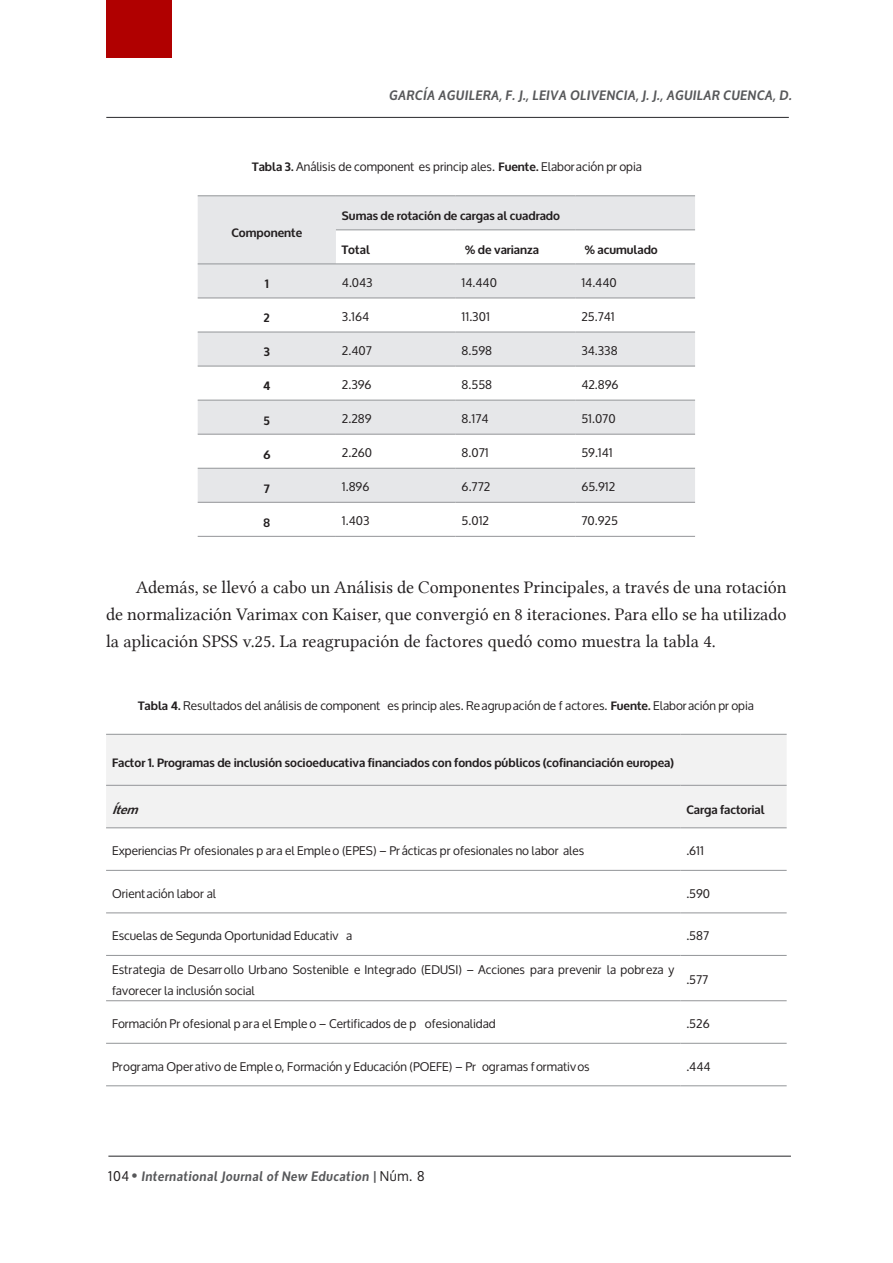
<style>
.page{position:relative;width:893px;height:1263px;background:#fff}
.page>*{position:absolute;margin:0;border:0;box-sizing:border-box;transform-origin:0 0}
.t1{font:500 33px "Futura";color:#57585a}
.texto{font:18px/27px "Lin Libertine";color:#231f20;text-align:justify}
.t2{font:italic 700 13.5px "Oxygen";letter-spacing:.045em;color:#57585a;scale:.96 1}
.t3{font:13.5px "Oxygen";color:#231f20;scale:.96 1}
.txto_tabla{font:12px/21px "Oxygen";color:#231f20}
.txto_tabla-2{font:700 12px "Oxygen";color:#231f20}
.texto-2{font:12px "Oxygen";color:#231f20}
.txto_tabla-3{font:italic 700 12px "Oxygen";color:#231f20}
.s1{font-weight:700}
.s2{font-style:normal}
.s3{font-weight:400;font-style:normal;color:#231f20}
</style>
<div class="page">
<hr style="left:106px;top:117px;width:683px;height:1px;background:#3d3d40">
<div style="left:106px;top:0;width:66px;height:57px;background:#b00000"></div>
<hr style="left:108px;top:1155px;width:683px;height:2px;background:#3d3d40">
<svg style="left:198px;top:197px;width:497px;height:305px;fill:#e6e7e9"></svg>
<hr style="left:198px;top:196px;width:138px;height:1px;background:#939598">
<hr style="left:336px;top:196px;width:120px;height:1px;background:#939598">
<hr style="left:456px;top:196px;width:119px;height:1px;background:#939598">
<hr style="left:575px;top:196px;width:120px;height:1px;background:#939598">
<hr style="left:336px;top:230px;width:120px;height:1px;background:#939598">
<hr style="left:456px;top:230px;width:119px;height:1px;background:#939598">
<hr style="left:575px;top:230px;width:120px;height:1px;background:#939598">
<hr style="left:198px;top:264px;width:138px;height:1px;background:#939598">
<hr style="left:336px;top:264px;width:120px;height:1px;background:#939598">
<hr style="left:456px;top:264px;width:119px;height:1px;background:#939598">
<hr style="left:575px;top:264px;width:120px;height:1px;background:#939598">
<hr style="left:198px;top:298px;width:138px;height:1px;background:#939598">
<hr style="left:336px;top:298px;width:120px;height:1px;background:#939598">
<hr style="left:456px;top:298px;width:119px;height:1px;background:#939598">
<hr style="left:575px;top:298px;width:120px;height:1px;background:#939598">
<hr style="left:198px;top:332px;width:138px;height:1px;background:#939598">
<hr style="left:336px;top:332px;width:120px;height:1px;background:#939598">
<hr style="left:456px;top:332px;width:119px;height:1px;background:#939598">
<hr style="left:575px;top:332px;width:120px;height:1px;background:#939598">
<hr style="left:198px;top:366px;width:138px;height:1px;background:#939598">
<hr style="left:336px;top:366px;width:120px;height:1px;background:#939598">
<hr style="left:456px;top:366px;width:119px;height:1px;background:#939598">
<hr style="left:575px;top:366px;width:120px;height:1px;background:#939598">
<hr style="left:198px;top:400px;width:138px;height:1px;background:#939598">
<hr style="left:336px;top:400px;width:120px;height:1px;background:#939598">
<hr style="left:456px;top:400px;width:119px;height:1px;background:#939598">
<hr style="left:575px;top:400px;width:120px;height:1px;background:#939598">
<hr style="left:198px;top:434px;width:138px;height:1px;background:#939598">
<hr style="left:336px;top:434px;width:120px;height:1px;background:#939598">
<hr style="left:456px;top:434px;width:119px;height:1px;background:#939598">
<hr style="left:575px;top:434px;width:120px;height:1px;background:#939598">
<hr style="left:198px;top:468px;width:138px;height:1px;background:#939598">
<hr style="left:336px;top:468px;width:120px;height:1px;background:#939598">
<hr style="left:456px;top:468px;width:119px;height:1px;background:#939598">
<hr style="left:575px;top:468px;width:120px;height:1px;background:#939598">
<hr style="left:198px;top:502px;width:138px;height:1px;background:#939598">
<hr style="left:336px;top:502px;width:120px;height:1px;background:#939598">
<hr style="left:456px;top:502px;width:119px;height:1px;background:#939598">
<hr style="left:575px;top:502px;width:120px;height:1px;background:#939598">
<hr style="left:198px;top:536px;width:138px;height:1px;background:#939598">
<hr style="left:336px;top:536px;width:120px;height:1px;background:#939598">
<hr style="left:456px;top:536px;width:119px;height:1px;background:#939598">
<hr style="left:575px;top:536px;width:120px;height:1px;background:#939598">
<div style="left:106px;top:735px;width:681px;height:92px;background:#f2f2f2"></div>
<hr style="left:106px;top:734px;width:574px;height:1px;background:#939598">
<hr style="left:680px;top:734px;width:107px;height:1px;background:#939598">
<hr style="left:106px;top:785px;width:574px;height:1px;background:#939598">
<hr style="left:680px;top:785px;width:107px;height:1px;background:#939598">
<hr style="left:106px;top:827px;width:574px;height:1px;background:#939598">
<hr style="left:680px;top:827px;width:107px;height:1px;background:#939598">
<hr style="left:106px;top:870px;width:574px;height:1px;background:#939598">
<hr style="left:680px;top:870px;width:107px;height:1px;background:#939598">
<hr style="left:106px;top:913px;width:574px;height:1px;background:#939598">
<hr style="left:680px;top:913px;width:107px;height:1px;background:#939598">
<hr style="left:106px;top:955px;width:574px;height:1px;background:#939598">
<hr style="left:680px;top:955px;width:107px;height:1px;background:#939598">
<hr style="left:106px;top:1000px;width:574px;height:1px;background:#939598">
<hr style="left:680px;top:1000px;width:107px;height:1px;background:#939598">
<hr style="left:106px;top:1043px;width:574px;height:1px;background:#939598">
<hr style="left:680px;top:1043px;width:107px;height:1px;background:#939598">
<hr style="left:106px;top:1085px;width:574px;height:1px;background:#939598">
<hr style="left:680px;top:1085px;width:107px;height:1px;background:#939598">
<p class="t2" style="left:389px;top:86px;width:421px">GARCÍA AGUILERA, F. J., LEIVA OLIVENCIA, J. J., AGUILAR CUENCA, D.</p>
<p class="texto-2" style="left:252px;top:160px;width:391px"><span class="s1">Tabla 3.</span> Análisis de component es princip ales. <span class="s1">Fuente.</span> Elaboración pr opia</p>
<p class="txto_tabla-2" style="left:231px;top:226px;width:72px">Componente</p>
<p class="txto_tabla-2" style="left:342px;top:208px;width:220px">Sumas de rotación de cargas al cuadrado</p>
<p class="txto_tabla-2" style="left:342px;top:243px;width:29px">Total</p>
<p class="txto_tabla-2" style="left:465px;top:243px;width:76px">% de varianza</p>
<p class="txto_tabla-2" style="left:585px;top:243px;width:75px">% acumulado</p>
<p class="txto_tabla-2" style="left:265px;top:277px;width:6px">1</p>
<p class="txto_tabla" style="left:342px;top:272px;width:32px">4.043</p>
<p class="txto_tabla" style="left:462px;top:272px;width:37px">14.440</p>
<p class="txto_tabla" style="left:581px;top:272px;width:37px">14.440</p>
<p class="txto_tabla-2" style="left:264px;top:311px;width:7px">2</p>
<p class="txto_tabla" style="left:342px;top:306px;width:29px">3.164</p>
<p class="txto_tabla" style="left:462px;top:306px;width:30px">11.301</p>
<p class="txto_tabla" style="left:581px;top:306px;width:35px">25.741</p>
<p class="txto_tabla-2" style="left:264px;top:345px;width:8px">3</p>
<p class="txto_tabla" style="left:342px;top:341px;width:31px">2.407</p>
<p class="txto_tabla" style="left:462px;top:341px;width:32px">8.598</p>
<p class="txto_tabla" style="left:581px;top:341px;width:38px">34.338</p>
<p class="txto_tabla-2" style="left:263px;top:379px;width:9px">4</p>
<p class="txto_tabla" style="left:342px;top:375px;width:31px">2.396</p>
<p class="txto_tabla" style="left:462px;top:375px;width:32px">8.558</p>
<p class="txto_tabla" style="left:581px;top:375px;width:39px">42.896</p>
<p class="txto_tabla-2" style="left:264px;top:413px;width:8px">5</p>
<p class="txto_tabla" style="left:342px;top:409px;width:31px">2.289</p>
<p class="txto_tabla" style="left:462px;top:409px;width:28px">8.174</p>
<p class="txto_tabla" style="left:581px;top:409px;width:36px">51.070</p>
<p class="txto_tabla-2" style="left:263px;top:447px;width:8px">6</p>
<p class="txto_tabla" style="left:342px;top:443px;width:32px">2.260</p>
<p class="txto_tabla" style="left:462px;top:443px;width:29px">8.071</p>
<p class="txto_tabla" style="left:581px;top:443px;width:33px">59.141</p>
<p class="txto_tabla-2" style="left:264px;top:481px;width:7px">7</p>
<p class="txto_tabla" style="left:342px;top:477px;width:29px">1.896</p>
<p class="txto_tabla" style="left:462px;top:477px;width:30px">6.772</p>
<p class="txto_tabla" style="left:581px;top:477px;width:36px">65.912</p>
<p class="txto_tabla-2" style="left:264px;top:515px;width:8px">8</p>
<p class="txto_tabla" style="left:342px;top:511px;width:29px">1.403</p>
<p class="txto_tabla" style="left:462px;top:511px;width:29px">5.012</p>
<p class="txto_tabla" style="left:581px;top:511px;width:38px">70.925</p>
<p class="texto" style="left:106px;top:574px;width:682px;text-indent:30px">Además, se llevó a cabo un Análisis de Componentes Principales, a través de una rotación de normalización Varimax con Kaiser, que convergió en 8 iteraciones. Para ello se ha utilizado la aplicación SPSS v.25. La reagrupación de factores quedó como muestra la tabla 4.</p>
<p class="texto-2" style="left:138px;top:699px;width:617px"><span class="s1">Tabla 4.</span> Resultados del análisis de component es princip ales. Reagrupación de f actores. <span class="s1">Fuente.</span> Elaboración pr opia</p>
<p class="txto_tabla-2" style="left:112px;top:755px;width:564px">Factor 1. Programas de inclusión socioeducativa financiados con fondos públicos (cofinanciación europea)</p>
<p class="txto_tabla-3" style="left:112px;top:802px;width:32px">Ítem</p>
<p class="txto_tabla-2" style="left:686px;top:802px;width:80px">Carga factorial</p>
<p class="txto_tabla" style="left:112px;top:841px;width:474px">Experiencias Pr ofesionales p ara el Emple o (EPES) – Pr ácticas pr ofesionales no labor ales</p>
<p class="txto_tabla" style="left:686px;top:841px;width:19px">.611</p>
<p class="txto_tabla" style="left:112px;top:883px;width:106px">Orientación labor al</p>
<p class="txto_tabla" style="left:686px;top:883px;width:25px">.590</p>
<p class="txto_tabla" style="left:112px;top:926px;width:242px">Escuelas de Segunda Oportunidad Educativ a</p>
<p class="txto_tabla" style="left:686px;top:926px;width:24px">.587</p>
<p class="txto_tabla" style="left:112px;top:959px;width:564px">Estrategia de Desarrollo Urbano Sostenible e Integrado (EDUSI) – Acciones para prevenir la pobreza y favorecer la inclusión social</p>
<p class="txto_tabla" style="left:686px;top:969px;width:24px">.577</p>
<p class="txto_tabla" style="left:112px;top:1013px;width:385px">Formación Pr ofesional p ara el Emple o – Certificados de p ofesionalidad</p>
<p class="txto_tabla" style="left:686px;top:1013px;width:25px">.526</p>
<p class="txto_tabla" style="left:112px;top:1056px;width:479px">Programa Oper ativo de Emple o, Formación y Educación (POEFE) – Pr ogramas f ormativos</p>
<p class="txto_tabla" style="left:686px;top:1056px;width:26px">.444</p>
<p class="t3" style="left:108px;top:1168px;width:23px">104</p>
<h1 class="t1" style="left:129px;top:1153px;width:12px">·</h1>
<p class="t2" style="left:141px;top:1167px;width:297px">International Journal of New Education <span class="s2">|</span> <span class="s3">Núm. 8</span></p>
</div>
